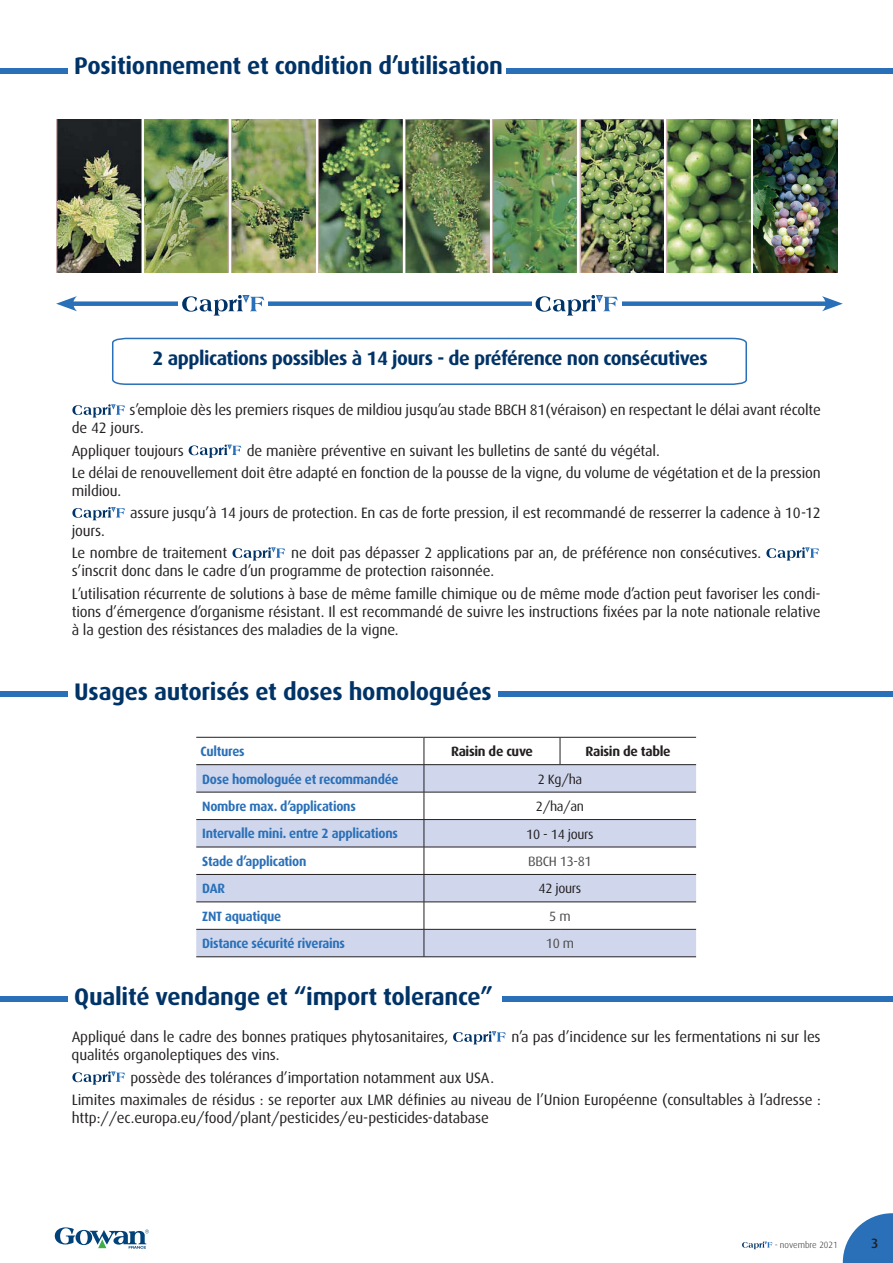
<style>
.page{position:relative;width:893px;height:1263px;background:#fff}
.page>*{position:absolute;margin:0;border:0;box-sizing:border-box;transform-origin:0 0}
.t1{font:700 24px "Dax";letter-spacing:-.01em;color:#003367}
.t2{font:700 19.5px "Dax";letter-spacing:-.025em;color:#003367}
.t3{font:15px/18px "Dax";letter-spacing:-.01em;color:#231f20}
.t4{font:700 13.5px "Dax";letter-spacing:-.02em;color:#2a70b8;scale:.95 1}
.t5{font:13.5px "Dax";letter-spacing:-.025em;color:#231f20}
.t6{font:700 13.5px "Dax";letter-spacing:-.025em;color:#231f20}
.t7{font:13.5px "Dax";letter-spacing:-.025em;color:#4b4c4d}
.t8{font:500 13.5px "Dax";color:#231f20}
.t9{font:300 9px "Dax";color:#231f20}
</style>
<div class="page">
<svg style="left:742px;top:1241px;width:30px;height:8px"></svg>
<svg style="left:843px;top:1213px;width:50px;height:50px"></svg>
<svg style="left:55px;top:1227px;width:94px;height:22px"></svg>
<div style="left:0;top:69px;width:893px;height:5px;background:#2a70b8"></div>
<div style="left:68px;top:40px;width:438px;height:51px;background:#fff"></div>
<div style="left:69px;top:301px;width:761px;height:5px;background:#2a70b8"></div>
<svg style="left:56px;top:296px;width:21px;height:15px"></svg>
<svg style="left:822px;top:296px;width:21px;height:15px"></svg>
<svg style="left:112px;top:337px;width:635px;height:48px"></svg>
<svg style="left:72px;top:404px;width:53px;height:14px"></svg>
<svg style="left:189px;top:445px;width:52px;height:13px"></svg>
<svg style="left:72px;top:507px;width:53px;height:13px"></svg>
<svg style="left:232px;top:547px;width:53px;height:14px"></svg>
<svg style="left:766px;top:547px;width:53px;height:14px"></svg>
<div style="left:0;top:691px;width:893px;height:5px;background:#2a70b8"></div>
<div style="left:0;top:996px;width:893px;height:5px;background:#2a70b8"></div>
<svg style="left:453px;top:1031px;width:53px;height:13px"></svg>
<svg style="left:72px;top:1071px;width:53px;height:14px"></svg>
<div style="left:68px;top:674px;width:429px;height:34px;background:#fff"></div>
<div style="left:68px;top:979px;width:434px;height:34px;background:#fff"></div>
<svg style="left:196px;top:737px;width:500px;height:219px"></svg>
<hr style="left:560px;top:929px;width:136px;height:1px;background:#231f20">
<hr style="left:196px;top:956px;width:228px;height:1px;background:#231f20">
<hr style="left:424px;top:956px;width:136px;height:1px;background:#231f20">
<hr style="left:560px;top:956px;width:136px;height:1px;background:#231f20">
<img style="left:57px;top:120px;width:84px;height:153px">
<img style="left:144px;top:120px;width:84px;height:153px">
<img style="left:231px;top:120px;width:84px;height:153px">
<img style="left:318px;top:120px;width:84px;height:153px">
<img style="left:405px;top:120px;width:85px;height:153px">
<img style="left:492px;top:120px;width:85px;height:153px">
<img style="left:579px;top:120px;width:85px;height:153px">
<img style="left:666px;top:120px;width:85px;height:153px">
<img style="left:754px;top:120px;width:84px;height:153px">
<div style="left:532px;top:294px;width:89px;height:22px;background:#fff"></div>
<svg style="left:536px;top:295px;width:82px;height:21px"></svg>
<div style="left:179px;top:294px;width:89px;height:22px;background:#fff"></div>
<svg style="left:182px;top:295px;width:82px;height:21px"></svg>
<h1 class="t1" style="left:74px;top:53px;width:430px">Positionnement et condition d’utilisation</h1>
<h2 class="t2" style="left:153px;top:347px;width:557px">2 applications possibles à 14 jours - de préférence non consécutives</h2>
<p class="t3" style="left:72px;top:401px;width:751px;text-indent:58px">s’emploie dès les premiers risques de mildiou jusqu’au stade BBCH 81(véraison) en respectant le délai avant récolte de 42 jours.</p>
<p class="t3" style="left:72px;top:442px;width:114px">Appliquer toujours</p>
<p class="t3" style="left:72px;top:439px;width:751px;line-height:22.2px;text-indent:175px">de manière préventive en suivant les bulletins de santé du végétal.<br>Le délai de renouvellement doit être adapté en fonction de la pousse de la vigne, du volume de végétation et de la pression</p>
<p class="t3" style="left:72px;top:482px;width:51px">mildiou.</p>
<p class="t3" style="left:130px;top:504px;width:692px">assure jusqu’à 14 jours de protection. En cas de forte pression, il est recommandé de resserrer la cadence à 10-12</p>
<p class="t3" style="left:72px;top:520px;width:157px;line-height:22.2px">jours.<br>Le nombre de traitement</p>
<p class="t3" style="left:72px;top:544px;width:691px;text-indent:220px">ne doit pas dépasser 2 applications par an, de préférence non consécutives. s’inscrit donc dans le cadre d’un programme de protection raisonnée.</p>
<p class="t3" style="left:72px;top:585px;width:750px;text-align:justify">L’utilisation récurrente de solutions à base de même famille chimique ou de même mode d’action peut favoriser les condi&shy;tions d’émergence d’organisme résistant. Il est recommandé de suivre les instructions fixées par la note nationale relative à la gestion des résistances des maladies de la vigne.</p>
<h1 class="t1" style="left:74px;top:678px;width:419px">Usages autorisés et doses homologuées</h1>
<p class="t4" style="left:200px;top:744px;width:48px">Cultures</p>
<p class="t6" style="left:451px;top:744px;width:83px">Raisin de cuve</p>
<p class="t6" style="left:585px;top:744px;width:87px">Raisin de table</p>
<p class="t4" style="left:202px;top:771px;width:208px">Dose homologuée et recommandée</p>
<p class="t5" style="left:538px;top:771px;width:46px">2 Kg/ha</p>
<p class="t4" style="left:202px;top:799px;width:163px">Nombre max. d’applications</p>
<p class="t5" style="left:536px;top:799px;width:50px">2/ha/an</p>
<p class="t4" style="left:202px;top:826px;width:208px">Intervalle mini. entre 2 applications</p>
<p class="t5" style="left:526px;top:826px;width:69px">10 - 14 jours</p>
<p class="t4" style="left:202px;top:854px;width:111px">Stade d’application</p>
<p class="t7" style="left:528px;top:854px;width:65px">BBCH 13-81</p>
<p class="t4" style="left:202px;top:881px;width:25px">DAR</p>
<p class="t5" style="left:539px;top:881px;width:44px">42 jours</p>
<p class="t4" style="left:202px;top:908px;width:85px">ZNT aquatique</p>
<p class="t7" style="left:549px;top:909px;width:23px">5 m</p>
<p class="t4" style="left:202px;top:936px;width:152px">Distance sécurité riverains</p>
<p class="t7" style="left:546px;top:936px;width:30px">10 m</p>
<h1 class="t1" style="left:74px;top:983px;width:420px">Qualité vendange et “import tolerance”</h1>
<p class="t3" style="left:72px;top:1028px;width:378px">Appliqué dans le cadre des bonnes pratiques phytosanitaires,</p>
<p class="t3" style="left:511px;top:1028px;width:311px">n’a pas d’incidence sur les fermentations ni sur les</p>
<p class="t3" style="left:72px;top:1046px;width:209px">qualités organoleptiques des vins.</p>
<p class="t3" style="left:130px;top:1068px;width:365px">possède des tolérances d’importation notamment aux USA.</p>
<p class="t3" style="left:72px;top:1091px;width:751px">Limites maximales de résidus : se reporter aux LMR définies au niveau de l’Union Européenne (consultables à l’adresse :</p>
<p class="t3" style="left:72px;top:1109px;width:419px">http://ec.europa.eu/food/plant/pesticides/eu-pesticides-database</p>
<p class="t9" style="left:775px;top:1240px;width:64px">- novembre 2021</p>
<p class="t8" style="left:871px;top:1236px;width:9px">3</p>
</div>
